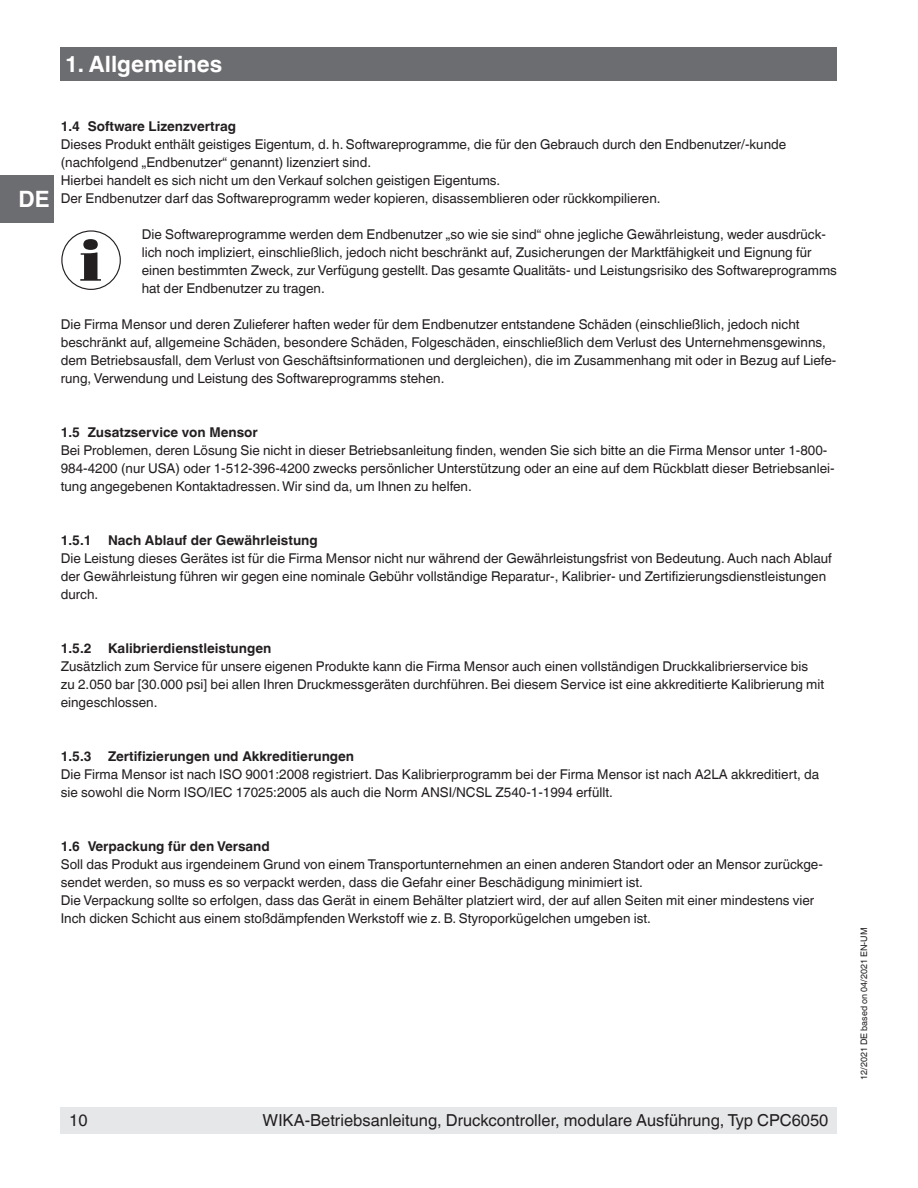
<style>
.page{position:relative;width:918px;height:1188px;background:#fff}
.page>*{position:absolute;margin:0;border:0;box-sizing:border-box;transform-origin:0 0}
.OI-Head{font:700 22.5px "Helvetica World";color:#fff}
.t1{font:16.5px "Helvetica World";color:#231f20}
.Running_text{font:13.5px/18px "Helvetica World";color:#231f20}
.Danger-Symbol{font:13.5px/18px "Helvetica World";color:#231f20}
.t2{font:700 13.5px "Helvetica World";color:#231f20}
.t3{font:9px "Helvetica World";color:#231f20}
</style>
<div class="page">
<div style="left:61px;top:47px;width:776px;height:34px;background:#6c6d70"></div>
<div style="left:0;top:176px;width:54px;height:47px;background:#6c6d70"></div>
<div style="left:61px;top:1107px;width:776px;height:27px;background:#e6e7e9"></div>
<svg style="left:80px;top:239px;width:21px;height:42px"></svg>
<div style="left:61px;top:230px;width:60px;height:60px;border:1px solid #231f20;border-radius:50%"></div>
<p class="OI-Head" style="left:65px;top:51px;width:159px">1. Allgemeines</p>
<h1 class="OI-Head" style="left:19px;top:186px;width:33px">DE</h1>
<p class="t2" style="left:61px;top:119px;width:177px">1.4 Software Lizenzvertrag</p>
<p class="Running_text" style="left:61px;top:136px;width:727px">Dieses Produkt enthält geistiges Eigentum, d. h. Softwareprogramme, die für den Gebrauch durch den Endbenutzer/-kunde (nachfolgend „Endbenutzer“ genannt) lizenziert sind.</p>
<p class="Running_text" style="left:61px;top:172px;width:441px">Hierbei handelt es sich nicht um den Verkauf solchen geistigen Eigentums.</p>
<p class="Running_text" style="left:61px;top:190px;width:601px">Der Endbenutzer darf das Softwareprogramm weder kopieren, disassemblieren oder rückkompilieren.</p>
<p class="Danger-Symbol" style="left:142px;top:226px;width:697px">Die Softwareprogramme werden dem Endbenutzer „so wie sie sind“ ohne jegliche Gewährleistung, weder ausdrück&shy;lich noch impliziert, einschließlich, jedoch nicht beschränkt auf, Zusicherungen der Marktfähigkeit und Eignung für einen bestimmten Zweck, zur Verfügung gestellt. Das gesamte Qualitäts- und Leistungsrisiko des Softwareprogramms hat der Endbenutzer zu tragen.</p>
<p class="Running_text" style="left:61px;top:316px;width:777px">Die Firma Mensor und deren Zulieferer haften weder für dem Endbenutzer entstandene Schäden (einschließlich, jedoch nicht beschränkt auf, allgemeine Schäden, besondere Schäden, Folgeschäden, einschließlich dem Verlust des Unternehmensgewinns, dem Betriebsausfall, dem Verlust von Geschäftsinformationen und dergleichen), die im Zusammenhang mit oder in Bezug auf Liefe&shy;rung, Verwendung und Leistung des Softwareprogramms stehen.</p>
<p class="t2" style="left:61px;top:425px;width:199px">1.5 Zusatzservice von Mensor</p>
<p class="Running_text" style="left:61px;top:442px;width:775px">Bei Problemen, deren Lösung Sie nicht in dieser Betriebsanleitung finden, wenden Sie sich bitte an die Firma Mensor unter 1-800-<br>984-4200 (nur USA) oder 1-512-396-4200 zwecks persönlicher Unterstützung oder an eine auf dem Rückblatt dieser Betriebsanlei&shy;tung angegebenen Kontaktadressen. Wir sind da, um Ihnen zu helfen.</p>
<p class="t2" style="left:61px;top:533px;width:259px">1.5.1 Nach Ablauf der Gewährleistung</p>
<p class="Running_text" style="left:61px;top:550px;width:773px">Die Leistung dieses Gerätes ist für die Firma Mensor nicht nur während der Gewährleistungsfrist von Bedeutung. Auch nach Ablauf der Gewährleistung führen wir gegen eine nominale Gebühr vollständige Reparatur-, Kalibrier- und Zertifizierungsdienstleistungen durch.</p>
<p class="t2" style="left:61px;top:641px;width:212px">1.5.2 Kalibrierdienstleistungen</p>
<p class="Running_text" style="left:61px;top:658px;width:765px">Zusätzlich zum Service für unsere eigenen Produkte kann die Firma Mensor auch einen vollständigen Druckkalibrierservice bis zu 2.050 bar [30.000 psi] bei allen Ihren Druckmessgeräten durchführen. Bei diesem Service ist eine akkreditierte Kalibrierung mit eingeschlossen.</p>
<p class="t2" style="left:61px;top:749px;width:295px">1.5.3 Zertifizierungen und Akkreditierungen</p>
<p class="Running_text" style="left:61px;top:766px;width:760px">Die Firma Mensor ist nach ISO 9001:2008 registriert. Das Kalibrierprogramm bei der Firma Mensor ist nach A2LA akkreditiert, da sie sowohl die Norm ISO/IEC 17025:2005 als auch die Norm ANSI/NCSL Z540-1-1994 erfüllt.</p>
<p class="t2" style="left:61px;top:839px;width:211px">1.6 Verpackung für den Versand</p>
<p class="Running_text" style="left:61px;top:856px;width:764px">Soll das Produkt aus irgendeinem Grund von einem Transportunternehmen an einen anderen Standort oder an Mensor zurückge&shy;sendet werden, so muss es so verpackt werden, dass die Gefahr einer Beschädigung minimiert ist.</p>
<p class="Running_text" style="left:61px;top:892px;width:755px">Die Verpackung sollte so erfolgen, dass das Gerät in einem Behälter platziert wird, der auf allen Seiten mit einer mindestens vier<br>Inch dicken Schicht aus einem stoßdämpfenden Werkstoff wie z. B. Styroporkügelchen umgeben ist.</p>
<p class="t1" style="left:69px;top:1111px;width:20px">10</p>
<p class="t1" style="left:263px;top:1111px;width:567px">WIKA-Betriebsanleitung, Druckcontroller, modulare Ausführung, Typ CPC6050</p>
<p class="t3" style="left:859px;top:1080px;width:154px;rotate:-90deg">12/2021 DE based on 04/2021 EN-UM</p>
</div>
